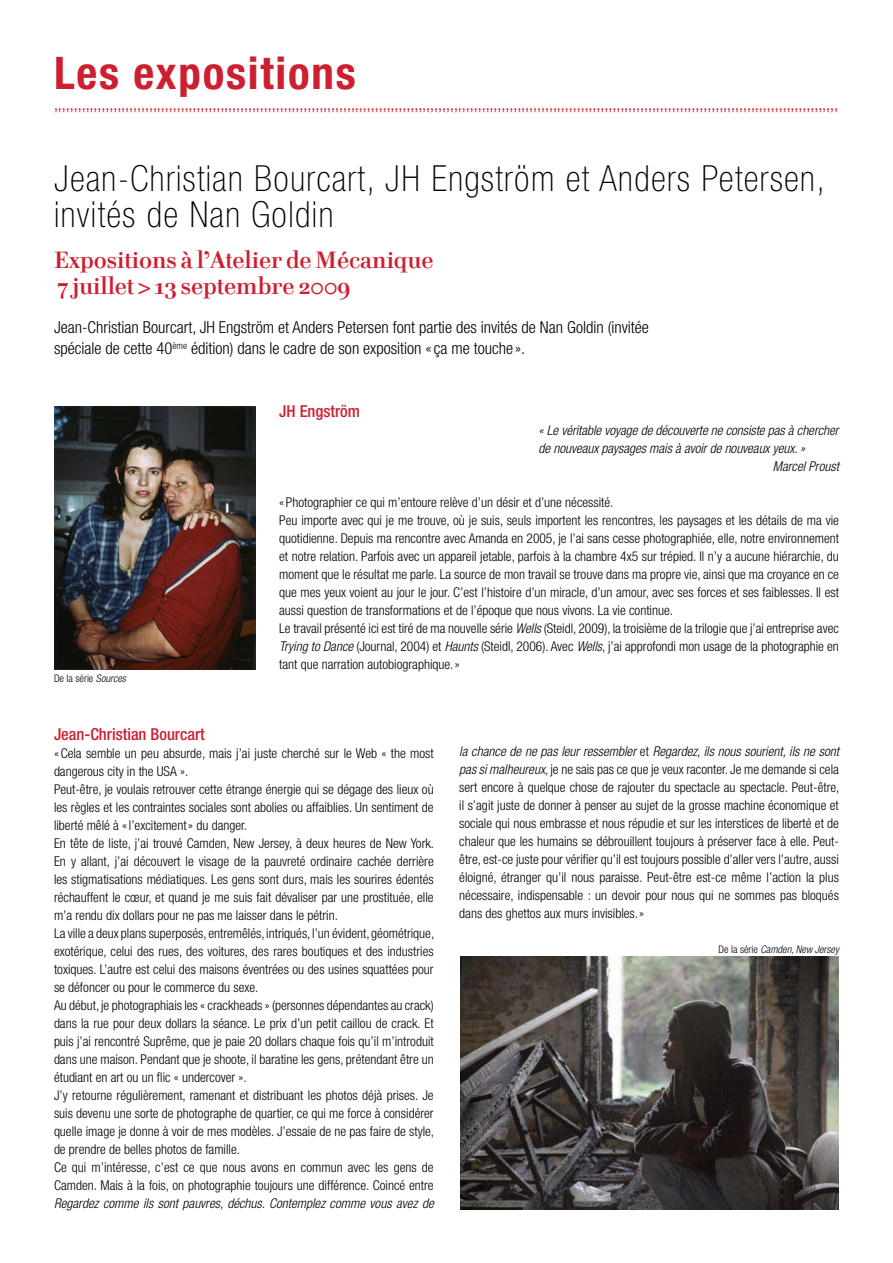
<style>
.page{position:relative;width:893px;height:1263px;background:#fff}
.page>*{position:absolute;margin:0;border:0;box-sizing:border-box;transform-origin:0 0}
.t1{font:700 condensed 45px "Helvetica Neue";letter-spacing:.04em;color:#ce1f30}
.t2{font:100 condensed 36px/36px "Helvetica Neue";letter-spacing:.04em;color:#000}
.t3{font:700 24px/25.5px "Cellini";color:#ce1f30}
.t4{font:condensed 16.5px "Helvetica Neue";color:#ce1f30}
.t5{font:300 condensed 16.5px/21px "Helvetica Neue";color:#000}
.t6{font:500 condensed 16.5px "Helvetica Neue";color:#ce1f30}
.t7{font:300 condensed 13.5px/18px "Helvetica Neue";color:#000}
.t8{font:italic 300 condensed 13.5px "Helvetica Neue";letter-spacing:-.005em;color:#000}
.t9{font:italic 300 condensed 10.5px "Helvetica Neue";color:#000}
.t10{font:300 condensed 10.5px "Helvetica Neue";color:#000}
.s1{font-style:italic}
.s2{font-style:normal}
</style>
<div class="page">
<img style="left:54px;top:406px;width:201px;height:263px">
<img style="left:460px;top:957px;width:379px;height:252px">
<h1 class="t1" style="left:54px;top:46px;width:303px">Les expositions</h1>
<p class="t4" style="left:54px;top:94px;width:786px">,,,,,,,,,,,,,,,,,,,,,,,,,,,,,,,,,,,,,,,,,,,,,,,,,,,,,,,,,,,,,,,,,,,,,,,,,,,,,,,,,,,,,,,,,,,,,,,,,,,,,,,,,,,,,,,,,,,,,,,,,,,,,,,,,,,,,,,,,,,,,,,,,,,,,,,,,,,,,,,,,,,,,,,,,,,,,,,,,,,,,,,,,,,,,,,,,,,,,,</p>
<h2 class="t2" style="left:54px;top:160px;width:772px">Jean-Christian Bourcart, JH Engström et Anders Petersen, invités de Nan Goldin</h2>
<h3 class="t3" style="left:54px;top:247px;width:381px">Expositions à l’Atelier de Mécanique<br>7 juillet &gt; 13 septembre 2009</h3>
<p class="t5" style="left:54px;top:317px;width:596px">Jean-Christian Bourcart, JH Engström et Anders Petersen font partie des invités de Nan Goldin (invitée spéciale de cette 40<sup>ème</sup> édition) dans le cadre de son exposition « ça me touche ».</p>
<p class="t6" style="left:279px;top:401px;width:82px">JH Engström</p>
<p class="t10" style="left:54px;top:672px;width:73px">De la série <span class="s1">Sources</span></p>
<p class="t8" style="left:539px;top:422px;width:301px">« Le véritable voyage de découverte ne consiste pas à chercher</p>
<p class="t8" style="left:539px;top:440px;width:268px">de nouveaux paysages mais à avoir de nouveaux yeux. »</p>
<p class="t8" style="left:773px;top:458px;width:68px">Marcel Proust</p>
<p class="t7" style="left:279px;top:493px;width:561px">« Photographier ce qui m’entoure relève d’un désir et d’une nécessité.<br>Peu importe avec qui je me trouve, où je suis, seuls importent les rencontres, les paysages et les détails de ma vie quotidienne. Depuis ma rencontre avec Amanda en 2005, je l’ai sans cesse photographiée, elle, notre environnement et notre relation. Parfois avec un appareil jetable, parfois à la chambre 4x5 sur trépied. Il n’y a aucune hiérarchie, du moment que le résultat me parle. La source de mon travail se trouve dans ma propre vie, ainsi que ma croyance en ce que mes yeux voient au jour le jour. C’est l’histoire d’un miracle, d’un amour, avec ses forces et ses faiblesses. Il est aussi question de transformations et de l’époque que nous vivons. La vie continue.<br>Le travail présenté ici est tiré de ma nouvelle série <span class="s1">Wells</span> (Steidl, 2009), la troisième de la trilogie que j’ai entreprise avec <span class="s1">Trying to Dance</span> (Journal, 2004) et <span class="s1">Haunts</span> (Steidl, 2006). Avec <span class="s1">Wells</span>, j’ai approfondi mon usage de la photographie en tant que narration autobiographique.»</p>
<p class="t6" style="left:54px;top:724px;width:152px">Jean-Christian Bourcart</p>
<p class="t7" style="left:54px;top:744px;width:382px">«Cela semble un peu absurde, mais j’ai juste cherché sur le Web « the most dangerous city in the USA ».<br>Peut-être, je voulais retrouver cette étrange énergie qui se dégage des lieux où les règles et les contraintes sociales sont abolies ou affaiblies. Un sentiment de liberté mêlé à «l’excitement» du danger.<br>En tête de liste, j’ai trouvé Camden, New Jersey, à deux heures de New York.<br>En y allant, j’ai découvert le visage de la pauvreté ordinaire cachée derrière les stigmatisations médiatiques. Les gens sont durs, mais les sourires édentés réchauffent le cœur, et quand je me suis fait dévaliser par une prostituée, elle m’a rendu dix dollars pour ne pas me laisser dans le pétrin.<br>La ville a deux plans superposés, entremêlés, intriqués, l’un évident, géométrique, exotérique, celui des rues, des voitures, des rares boutiques et des industries toxiques. L’autre est celui des maisons éventrées ou des usines squattées pour se défoncer ou pour le commerce du sexe.<br>Au début, je photographiais les « crackheads » (personnes dépendantes au crack) dans la rue pour deux dollars la séance. Le prix d’un petit caillou de crack. Et puis j’ai rencontré Suprême, que je paie 20 dollars chaque fois qu’il m’introduit dans une maison. Pendant que je shoote, il baratine les gens, prétendant être un étudiant en art ou un flic « undercover ».<br>J’y retourne régulièrement, ramenant et distribuant les photos déjà prises. Je suis devenu une sorte de photographe de quartier, ce qui me force à considérer quelle image je donne à voir de mes modèles. J’essaie de ne pas faire de style, de prendre de belles photos de famille.<br>Ce qui m’intéresse, c’est ce que nous avons en commun avec les gens de Camden. Mais à la fois, on photographie toujours une différence. Coincé entre</p>
<p class="t8" style="left:54px;top:1195px;width:381px">Regardez comme ils sont pauvres, déchus. Contemplez comme vous avez de</p>
<p class="t7" style="left:459px;top:742px;width:382px;text-align:justify"><span class="s1">la chance de ne pas leur ressembler</span> et <span class="s1">Regardez, ils nous sourient, ils ne sont pas si malheureux</span>, je ne sais pas ce que je veux raconter. Je me demande si cela sert encore à quelque chose de rajouter du spectacle au spectacle. Peut-être, il s’agit juste de donner à penser au sujet de la grosse machine économique et sociale qui nous embrasse et nous répudie et sur les interstices de liberté et de chaleur que les humains se débrouillent toujours à préserver face à elle. Peut&shy;être, est-ce juste pour vérifier qu’il est toujours possible d’aller vers l’autre, aussi éloigné, étranger qu’il nous paraisse. Peut-être est-ce même l’action la plus nécessaire, indispensable : un devoir pour nous qui ne sommes pas bloqués dans des ghettos aux murs invisibles.»</p>
<p class="t9" style="left:718px;top:943px;width:122px"><span class="s2">De la série</span> Camden, New Jersey</p>
</div>
